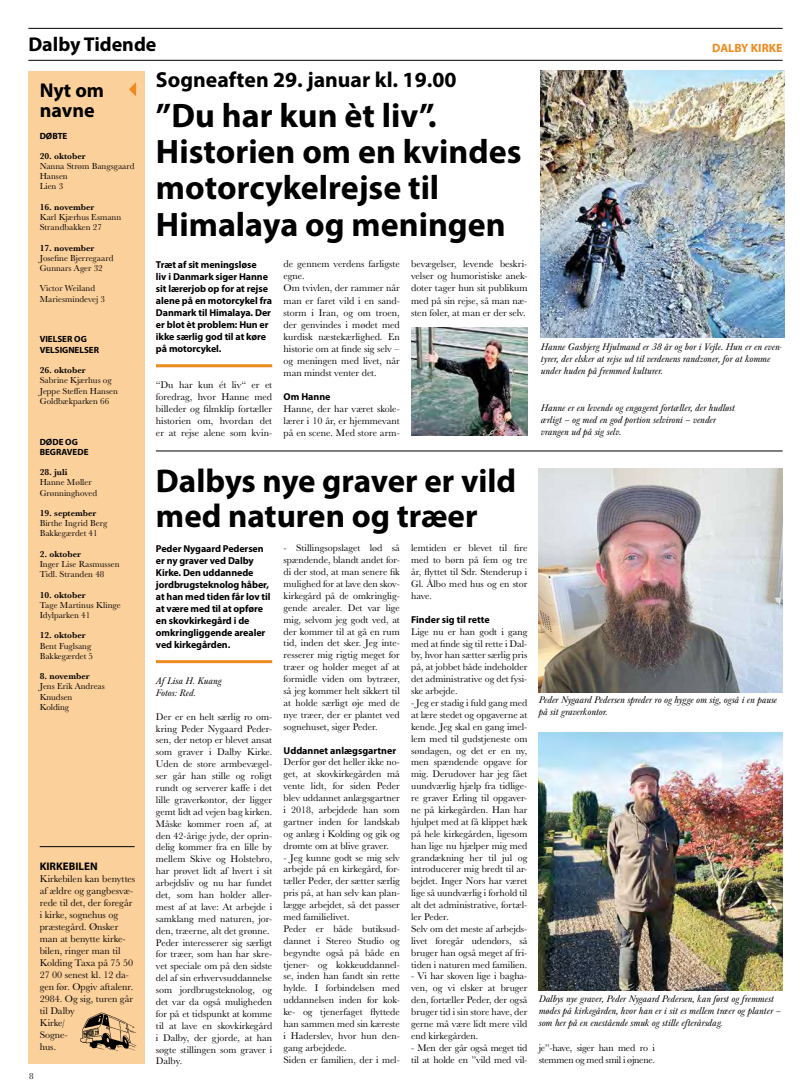
<style>
.page{position:relative;width:811px;height:1092px;background:#fff}
.page>*{position:absolute;margin:0;border:0;box-sizing:border-box;transform-origin:0 0}
.t1{font:700 34px/36.1px "Myriad Pro";color:#000}
.t2{font:700 33px/35px "Myriad Pro";color:#000}
.t3{font:700 21.7px "Myriad Pro";color:#000}
.t4{font:700 20px/20px "Myriad Pro";color:#000}
.t5{font:700 12px "Myriad Pro";color:#ef8a1f}
.t6{font:700 11px "Myriad Pro";color:#000}
.t7{font:10px/12px "Baskerville URW";color:#000;text-align:justify}
.t8{font:italic 10px/12px "Baskerville URW";color:#000}
.t9{font:700 10px/12px "Myriad Pro";letter-spacing:-.01em;color:#000}
.t10{font:9.9px/11.9px "Baskerville URW";color:#000;text-align:justify}
.t11{font:9.9px/11.9px "Baskerville URW";letter-spacing:-.02em;color:#000}
.t12{font:italic 9.9px/11.9px "Baskerville URW";color:#000}
.t13{font:9px/10.2px "Baskerville URW";color:#000}
.t14{font:700 9px "Baskerville URW";color:#000}
.t15{font:700 9px/10.2px "Myriad Pro";color:#000}
</style>
<div class="page">
<hr style="left:28px;top:28px;width:754px;height:1px;background:#000">
<hr style="left:28px;top:60px;width:754px;height:1px;background:#000">
<div style="left:28px;top:71px;width:117px;height:991px;background:#fcd09b"></div>
<svg style="left:129px;top:82px;width:7px;height:14px"></svg>
<hr style="left:156px;top:364px;width:116px;height:3px;background:#ef8a1f">
<hr style="left:156px;top:660px;width:116px;height:3px;background:#ef8a1f">
<img style="left:541px;top:71px;width:243px;height:266px">
<img style="left:539px;top:469px;width:243px;height:223px">
<img style="left:539px;top:732px;width:243px;height:258px">
<img style="left:411px;top:327px;width:116px;height:108px">
<hr style="left:156px;top:450px;width:626px;height:1px;background:#000">
<img style="left:81px;top:1012px;width:56px;height:38px">
<hr style="left:40px;top:846px;width:95px;height:1px;background:#000">
<h3 class="t4" style="left:28px;top:34px;width:130px">Dalby Tidende</h3>
<p class="t5" style="left:712px;top:40px;width:72px">DALBY KIRKE</p>
<h3 class="t4" style="left:40px;top:79px;width:66px">Nyt om navne</h3>
<p class="t15" style="left:40px;top:130px;width:29px">DØBTE</p>
<p class="t14" style="left:40px;top:149px;width:48px">20. oktober</p>
<p class="t13" style="left:40px;top:161px;width:96px">Nanna Strøm Bangsgaard<br>Hansen<br>Lien 3</p>
<p class="t14" style="left:40px;top:200px;width:56px">16. november</p>
<p class="t13" style="left:40px;top:212px;width:83px">Karl Kjærhus Esmann<br>Strandbakken 27</p>
<p class="t14" style="left:40px;top:241px;width:56px">17. november</p>
<p class="t13" style="left:40px;top:252px;width:75px">Josefine Bjerregaard<br>Gunnars Ager 32</p>
<p class="t13" style="left:40px;top:283px;width:67px">Victor Weiland<br>Mariesmindevej 3</p>
<p class="t15" style="left:40px;top:334px;width:61px">VIELSER OG<br>VELSIGNELSER</p>
<p class="t14" style="left:40px;top:363px;width:48px">26. oktober</p>
<p class="t13" style="left:40px;top:375px;width:80px">Sabrine Kjærhus og<br>Jeppe Steffen Hansen<br>Goldbækparken 66</p>
<p class="t15" style="left:40px;top:436px;width:50px">DØDE OG<br>BEGRAVEDE</p>
<p class="t14" style="left:40px;top:465px;width:29px">28. juli</p>
<p class="t13" style="left:40px;top:477px;width:59px">Hanne Møller<br>Grønninghoved</p>
<p class="t14" style="left:40px;top:506px;width:58px">19. september</p>
<p class="t13" style="left:40px;top:518px;width:69px">Birthe Ingrid Berg<br>Bakkegærdet 41</p>
<p class="t14" style="left:40px;top:547px;width:43px">2. oktober</p>
<p class="t13" style="left:40px;top:558px;width:81px">Inger Lise Rasmussen<br>Tidl. Stranden 48</p>
<p class="t14" style="left:40px;top:588px;width:48px">10. oktober</p>
<p class="t13" style="left:40px;top:599px;width:82px">Tage Martinus Klinge<br>Idylparken 41</p>
<p class="t14" style="left:40px;top:629px;width:48px">12. oktober</p>
<p class="t13" style="left:40px;top:640px;width:55px">Bent Fuglsang<br>Bakkegærdet 5</p>
<p class="t14" style="left:40px;top:669px;width:52px">8. november</p>
<p class="t13" style="left:40px;top:681px;width:67px">Jens Erik Andreas<br>Knudsen<br>Kolding</p>
<p class="t6" style="left:40px;top:858px;width:59px">KIRKEBILEN</p>
<p class="t7" style="left:40px;top:872px;width:97px;text-align:left">Kirkebilen kan benyttes af ældre og gangbesvæ&shy;rede til det, der foregår i kirke, sognehus og præstegård. Ønsker man at benytte kirke&shy;bilen, ringer man til<br>Kolding Taxa på 75 50<br>27 00 senest kl. 12 da&shy;gen før. Opgiv aftalenr.<br>2984. Og sig, turen går til Dalby<br>Kirke/<br>Sogne-<br>hus.</p>
<p class="t13" style="left:29px;top:1070px;width:6px">8</p>
<h3 class="t3" style="left:156px;top:66px;width:302px">Sogneaften 29. januar kl. 19.00</h3>
<h1 class="t1" style="left:156px;top:97px;width:367px">”Du har kun èt liv”.<br>Historien om en kvindes motorcykelrejse til<br>Himalaya og meningen</h1>
<p class="t9" style="left:156px;top:258px;width:117px">Træt af sit meningsløse<br>liv i Danmark siger Hanne sit lærerjob op for at rejse alene på en motorcykel fra<br>Danmark til Himalaya. Der er blot èt problem: Hun er ikke særlig god til at køre på motorcykel.</p>
<p class="t7" style="left:156px;top:378px;width:118px">“Du har kun ét liv“ er et foredrag, hvor Hanne med billeder og filmklip fortæller historien om, hvordan det er at rejse alene som kvin-</p>
<p class="t7" style="left:283px;top:258px;width:118px;text-align:left">de gennem verdens farligste egne.<br>Om tvivlen, der rammer når man er faret vild i en sand&shy;storm i Iran, og om troen, der genvindes i mødet med kurdisk næstekærlighed. En historie om at finde sig selv – og meningen med livet, når man mindst venter det.</p>
<p class="t9" style="left:283px;top:390px;width:48px">Om Hanne</p>
<p class="t7" style="left:283px;top:402px;width:118px">Hanne, der har været skole&shy;lærer i 10 år, er hjemmevant på en scene. Med store arm-</p>
<p class="t7" style="left:411px;top:258px;width:118px">bevægelser, levende beskri&shy;velser og humoristiske anek&shy;doter tager hun sit publikum med på sin rejse, så man næ&shy;sten føler, at man er der selv.</p>
<p class="t8" style="left:541px;top:341px;width:242px">Hanne Gasbjerg Hjulmand er 38 år og bor i Vejle. Hun er en even&shy;tyrer, der elsker at rejse ud til verdenens randzoner, for at komme under huden på fremmed kulturer.</p>
<p class="t8" style="left:541px;top:402px;width:195px">Hanne er en levende og engageret fortæller, der hudløst ærligt – og med en god portion selvironi – vender vrangen ud på sig selv.</p>
<h2 class="t2" style="left:156px;top:462px;width:362px">Dalbys nye graver er vild med naturen og træer</h2>
<p class="t9" style="left:156px;top:542px;width:116px">Peder Nygaard Pedersen er ny graver ved Dalby<br>Kirke. Den uddannede jordbrugsteknolog håber, at han med tiden får lov til at være med til at opføre en skovkirkegård i de omkringliggende arealer ved kirkegården.</p>
<p class="t12" style="left:156px;top:675px;width:67px">Af Lisa H. Kuang<br>Fotos: Red.</p>
<p class="t10" style="left:156px;top:710px;width:118px;text-align:left">Der er en helt særlig ro om&shy;kring Peder Nygaard Peder&shy;sen, der netop er blevet ansat som graver i Dalby Kirke.<br>Uden de store armbevægel&shy;ser går han stille og roligt rundt og serverer kaffe i det lille graverkontor, der ligger gemt lidt ad vejen bag kirken.<br>Måske kommer roen af, at den 42-årige jyde, der oprin&shy;delig kommer fra en lille by mellem Skive og Holstebro, har prøvet lidt af hvert i sit arbejdsliv og nu har fundet det, som han holder aller&shy;mest af at lave: At arbejde i samklang med naturen, jor&shy;den, træerne, alt det grønne.<br>Peder interesserer sig særligt for træer, som han har skre&shy;vet speciale om på den sidste del af sin erhvervsuddannelse som jordbrugsteknolog, og det var da også muligheden for på et tidspunkt at komme til at lave en skovkirkegård i Dalby, der gjorde, at han søgte stillingen som graver i<br>Dalby.</p>
<p class="t10" style="left:283px;top:541px;width:118px">- Stillingsopslaget lød så spændende, blandt andet for&shy;di der stod, at man senere fik mulighed for at lave den skov&shy;kirkegård på de omkringlig&shy;gende arealer. Det var lige mig, selvom jeg godt ved, at der kommer til at gå en rum tid, inden det sker. Jeg inte&shy;resserer mig rigtig meget for træer og holder meget af at formidle viden om bytræer, så jeg kommer helt sikkert til at holde særligt øje med de nye træer, der er plantet ved sognehuset, siger Peder.</p>
<p class="t9" style="left:283px;top:743px;width:114px">Uddannet anlægsgartner</p>
<p class="t10" style="left:283px;top:755px;width:118px">Derfor gør det heller ikke no&shy;get, at skovkirkegården må vente lidt, for siden Peder blev uddannet anlægsgartner i 2018, arbejdede han som gartner inden for landskab og anlæg i Kolding og gik og drømte om at blive graver.</p>
<p class="t10" style="left:283px;top:850px;width:118px;text-align:left">- Jeg kunne godt se mig selv arbejde på en kirkegård, for&shy;tæller Peder, der sætter særlig pris på, at han selv kan plan&shy;lægge arbejdet, så det passer med familielivet.<br>Peder er både butiksud&shy;dannet i Stereo Studio og begyndte også på både en tjener- og kokkeuddannel&shy;se, inden han fandt sin rette hylde. I forbindelsen med uddannelsen inden for kok&shy;ke- og tjenerfaget flyttede han sammen med sin kæreste i Haderslev, hvor hun den&shy;gang arbejdede.<br>Siden er familien, der i mel-</p>
<p class="t10" style="left:411px;top:541px;width:118px">lemtiden er blevet til fire med to børn på fem og tre år, flyttet til Sdr. Stenderup i Gl. Ålbo med hus og en stor have.</p>
<p class="t9" style="left:411px;top:613px;width:80px">Finder sig til rette</p>
<p class="t10" style="left:411px;top:625px;width:118px">Lige nu er han godt i gang med at finde sig til rette i Dal&shy;by, hvor han sætter særlig pris på, at jobbet både indeholder det administrative og det fysi&shy;ske arbejde.</p>
<p class="t10" style="left:411px;top:696px;width:118px;text-align:left">- Jeg er stadig i fuld gang med at lære stedet og opgaverne at kende. Jeg skal en gang imel&shy;lem med til gudstjeneste om søndagen, og det er en ny, men spændende opgave for mig. Derudover har jeg fået uundværlig hjælp fra tidlige&shy;re graver Erling til opgaver&shy;ne på kirkegården. Han har hjulpet med at få klippet hæk på hele kirkegården, ligesom han lige nu hjælper mig med grandækning her til jul og introducerer mig bredt til ar&shy;bejdet. Inger Nors har været lige så uundværlig i forhold til alt det administrative, fortæl&shy;ler Peder.<br>Selv om det meste af arbejds&shy;livet foregår udendørs, så bruger han også meget af fri&shy;tiden i naturen med familien.</p>
<p class="t10" style="left:411px;top:969px;width:118px">- Vi har skoven lige i bagha&shy;ven, og vi elsker at bruger den, fortæller Peder, der også bruger tid i sin store have, der gerne må være lidt mere vild end kirkegården.</p>
<p class="t11" style="left:411px;top:1041px;width:118px">- Men der går også meget tid til at holde en ”vild med vil-</p>
<p class="t8" style="left:539px;top:693px;width:240px">Peder Nygaard Pedersen spreder ro og hygge om sig, også i en pause på sit graverkontor.</p>
<p class="t8" style="left:539px;top:992px;width:244px">Dalbys nye graver, Peder Nygaard Pedersen, kan først og fremmest mødes på kirkegården, hvor han er i sit es mellem træer og planter – som her på en enestående smuk og stille efterårsdag.</p>
<p class="t11" style="left:539px;top:1041px;width:118px">je”-have, siger han med ro i stemmen og med smil i øjnene.</p>
</div>
